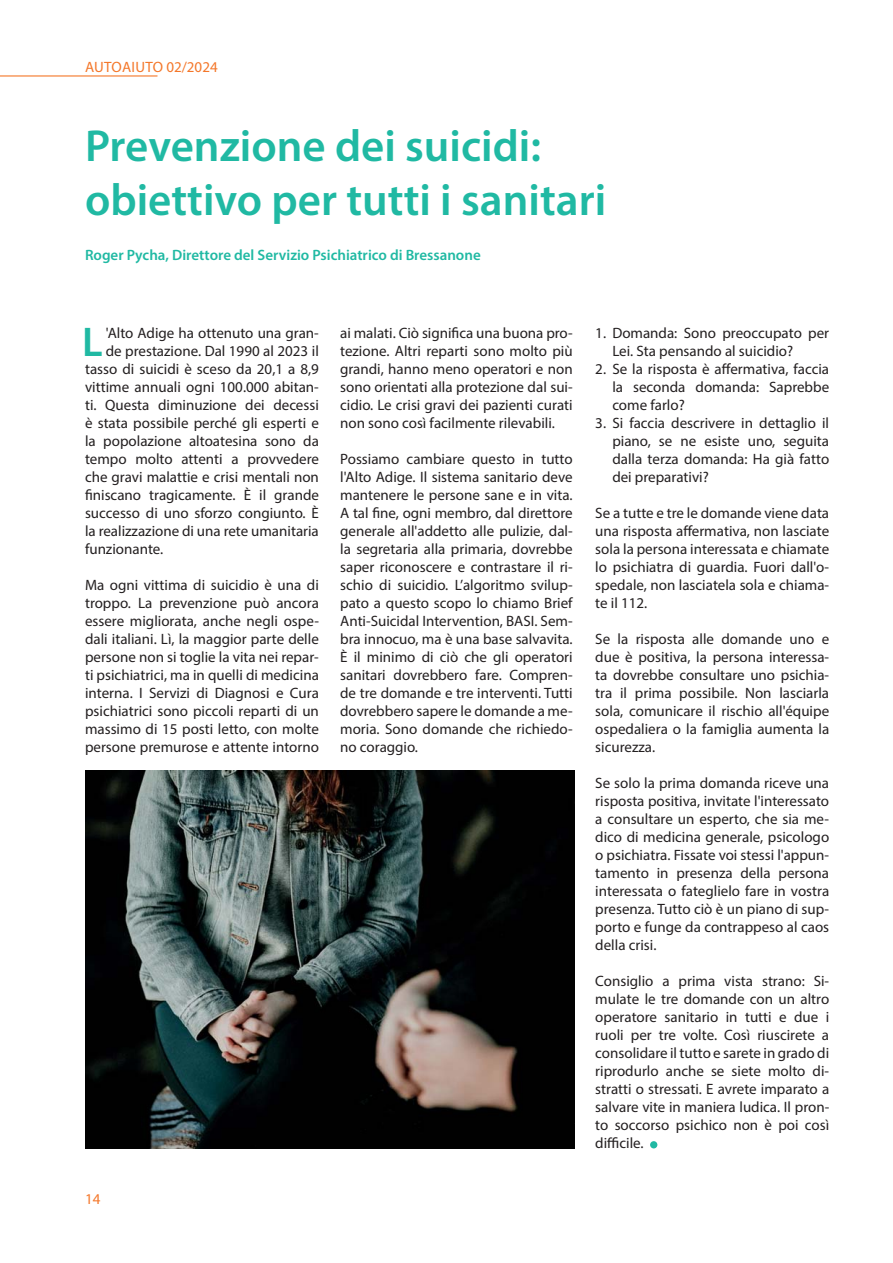
<style>
.page{position:relative;width:893px;height:1263px;background:#fff}
.page>*{position:absolute;margin:0;border:0;box-sizing:border-box;transform-origin:0 0}
.t1{font:600 45px/54px "Myriad Pro";color:#20b9a3}
.t2{font:600 41.7px "Myriad Pro";color:#20b9a3}
.t3{font:15px/18px "Myriad Pro";color:#231f20;text-align:justify}
.t4{font:600 15px "Myriad Pro";color:#20b9a3}
.t5{font:15px "Myriad Pro";color:#f4772a}
</style>
<div class="page">
<hr style="left:0;top:75px;width:157px;height:2px;background:#f4772a">
<img style="left:85px;top:770px;width:489px;height:378px">
<div style="left:650px;top:1141px;width:7px;height:7px;background:#20b9a3;border-radius:50%"></div>
<p class="t5" style="left:85px;top:61px;width:134px">AUTOAIUTO 02/2024</p>
<h1 class="t1" style="left:85px;top:124px;width:523px">Prevenzione dei suicidi: obiettivo per tutti i sanitari</h1>
<p class="t4" style="left:85px;top:250px;width:397px">Roger Pycha, Direttore del Servizio Psichiatrico di Bressanone</p>
<h2 class="t2" style="left:82px;top:327px;width:22px">L</h2>
<p class="t3" style="left:106px;top:326px;width:215px">'Alto Adige ha ottenuto una gran-</p>
<p class="t3" style="left:106px;top:344px;width:215px">de prestazione. Dal 1990 al 2023 il</p>
<p class="t3" style="left:85px;top:362px;width:235px">tasso di suicidi è sceso da 20,1 a 8,9</p>
<p class="t3" style="left:85px;top:380px;width:235px">vittime annuali ogni 100.000 abitan-</p>
<p class="t3" style="left:85px;top:398px;width:235px">ti. Questa diminuzione dei decessi</p>
<p class="t3" style="left:85px;top:416px;width:235px">è stata possibile perché gli esperti e</p>
<p class="t3" style="left:85px;top:434px;width:235px">la popolazione altoatesina sono da</p>
<p class="t3" style="left:85px;top:452px;width:235px">tempo molto attenti a provvedere</p>
<p class="t3" style="left:85px;top:470px;width:235px">che gravi malattie e crisi mentali non</p>
<p class="t3" style="left:85px;top:488px;width:235px">finiscano tragicamente. È il grande</p>
<p class="t3" style="left:85px;top:506px;width:235px">successo di uno sforzo congiunto. È</p>
<p class="t3" style="left:85px;top:524px;width:235px">la realizzazione di una rete umanitaria</p>
<p class="t3" style="left:85px;top:542px;width:80px">funzionante.</p>
<p class="t3" style="left:85px;top:578px;width:235px">Ma ogni vittima di suicidio è una di troppo. La prevenzione può ancora essere migliorata, anche negli ospe&shy;dali italiani. Lì, la maggior parte delle persone non si toglie la vita nei repar&shy;ti psichiatrici, ma in quelli di medicina interna. I Servizi di Diagnosi e Cura psichiatrici sono piccoli reparti di un massimo di 15 posti letto, con molte persone premurose e attente intorno</p>
<p class="t3" style="left:340px;top:326px;width:234px">ai malati. Ciò significa una buona pro&shy;tezione. Altri reparti sono molto più grandi, hanno meno operatori e non sono orientati alla protezione dal sui&shy;cidio. Le crisi gravi dei pazienti curati non sono così facilmente rilevabili.</p>
<p class="t3" style="left:340px;top:452px;width:234px">Possiamo cambiare questo in tutto l'Alto Adige. Il sistema sanitario deve mantenere le persone sane e in vita.<br>A tal fine, ogni membro, dal direttore generale all'addetto alle pulizie, dal&shy;la segretaria alla primaria, dovrebbe saper riconoscere e contrastare il ri&shy;schio di suicidio. L’algoritmo svilup&shy;pato a questo scopo lo chiamo Brief Anti-Suicidal Intervention, BASI. Sem&shy;bra innocuo, ma è una base salvavita.<br>È il minimo di ciò che gli operatori sanitari dovrebbero fare. Compren&shy;de tre domande e tre interventi. Tutti dovrebbero sapere le domande a me&shy;moria. Sono domande che richiedo&shy;no coraggio.</p>
<p class="t5" style="left:85px;top:1193px;width:17px">14</p>
<p class="t3" style="left:612px;top:326px;width:218px;text-indent:-17px">1. Domanda: Sono preoccupato per<br>Lei. Sta pensando al suicidio?</p>
<p class="t3" style="left:612px;top:362px;width:218px;text-indent:-17px">2. Se la risposta è affermativa, faccia la seconda domanda: Saprebbe come farlo?</p>
<p class="t3" style="left:612px;top:416px;width:218px;text-indent:-17px">3. Si faccia descrivere in dettaglio il piano, se ne esiste uno, seguita dalla terza domanda: Ha già fatto dei preparativi?</p>
<p class="t3" style="left:595px;top:506px;width:235px">Se a tutte e tre le domande viene data una risposta affermativa, non lasciate sola la persona interessata e chiamate lo psichiatra di guardia. Fuori dall'o&shy;spedale, non lasciatela sola e chiama&shy;te il 112.</p>
<p class="t3" style="left:595px;top:632px;width:235px">Se la risposta alle domande uno e due è positiva, la persona interessa&shy;ta dovrebbe consultare uno psichia&shy;tra il prima possibile. Non lasciarla sola, comunicare il rischio all'équipe ospedaliera o la famiglia aumenta la sicurezza.</p>
<p class="t3" style="left:595px;top:776px;width:235px">Se solo la prima domanda riceve una risposta positiva, invitate l'interessato a consultare un esperto, che sia me&shy;dico di medicina generale, psicologo o psichiatra. Fissate voi stessi l'appun&shy;tamento in presenza della persona interessata o fateglielo fare in vostra presenza. Tutto ciò è un piano di sup&shy;porto e funge da contrappeso al caos della crisi.</p>
<p class="t3" style="left:595px;top:974px;width:235px">Consiglio a prima vista strano: Si&shy;mulate le tre domande con un altro operatore sanitario in tutti e due i ruoli per tre volte. Così riuscirete a consolidare il tutto e sarete in grado di riprodurlo anche se siete molto di&shy;stratti o stressati. E avrete imparato a salvare vite in maniera ludica. Il pron&shy;to soccorso psichico non è poi così difficile.</p>
</div>
